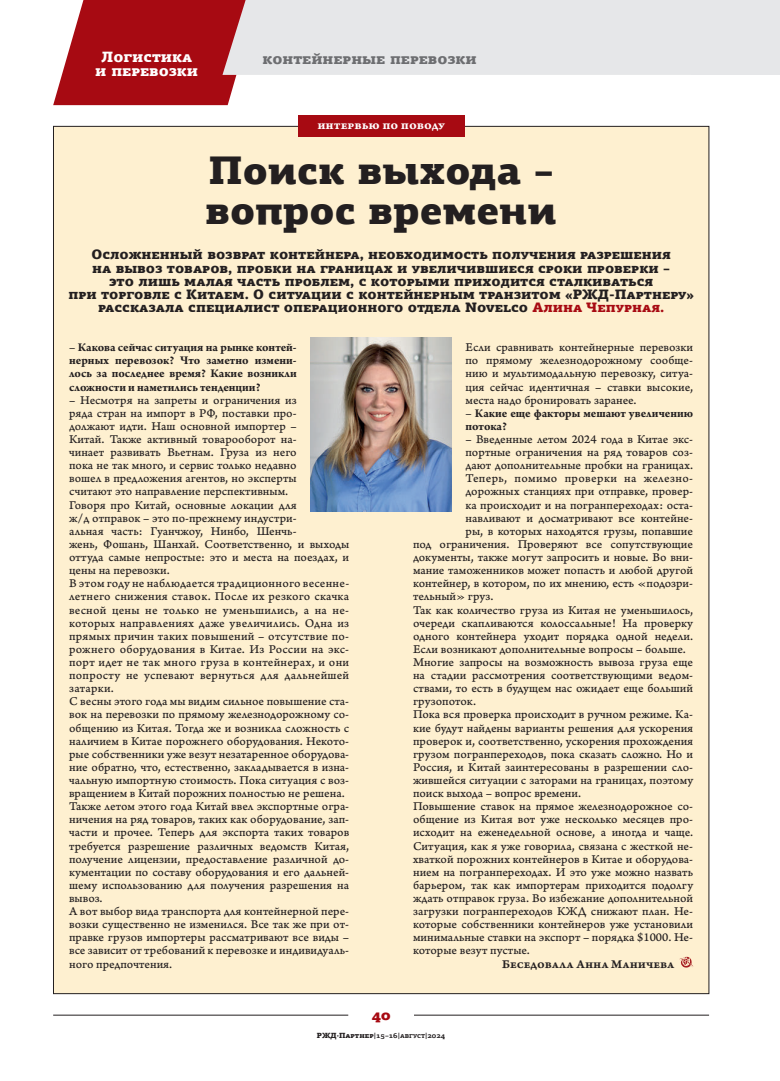
<style>
.page{position:relative;width:780px;height:1081px;background:#fff}
.page>*{position:absolute;margin:0;border:0;box-sizing:border-box;transform-origin:0 0}
.t1{font:900 40px/40px "PF Agora Slab Pro";color:#231f20}
.t2{font:900 15px "PF Agora Slab Pro";color:#6d6e71}
.t3{font:900 15px/13.8px "PF Agora Slab Pro";color:#fff;text-align:center}
.t4{font:900 15px "PF Agora Slab Pro";color:#a70a12}
.t5{font:900 13.75px/13.1px "PF Agora Slab Pro";color:#231f20;text-align:center}
.t6{font:12.5px/13.1px "Arno Pro Caption";color:#231f20}
.t7{font:700 12.5px/13.1px "Arno Pro";color:#231f20;text-align:justify}
.t8{font:12.5px "Arno Pro Caption";letter-spacing:.025em;color:#231f20}
.t9{font:12.5px "Arno Pro Smbd Caption";color:#231f20}
.t10{font:12.5px "Arno Pro Bold Caption";letter-spacing:-.005em;color:#fff}
.t11{font:700 7.5px "PF Agora Slab Pro";color:#231f20}
.s1{color:#a70a12}
.s2{font-weight:900}
</style>
<div class="page">
<svg style="left:53px;top:0;width:184px;height:105px;background:#af2128"></svg>
<div style="left:222px;top:0;width:540px;height:75px;background:#e6e7e9"></div>
<hr style="left:53px;top:1015px;width:295px;height:1px;background:#231f20">
<hr style="left:414px;top:1015px;width:295px;height:1px;background:#231f20">
<div style="left:762px;top:0;width:18px;height:75px;background:#e6e7e9"></div>
<div style="left:53px;top:126px;width:656px;height:867px;background:#fef0d0"></div>
<div style="left:298px;top:115px;width:166px;height:21px;background:#a70a12"></div>
<svg style="left:679px;top:957px;width:14px;height:10px"></svg>
<img style="left:311px;top:338px;width:140px;height:173px">
<p class="t3" style="left:95px;top:50px;width:104px">Логистика и перевозки</p>
<p class="t2" style="left:262px;top:49px;width:216px">контейнерные перевозки</p>
<p class="t10" style="left:317px;top:120px;width:129px">интервью по поводу</p>
<h1 class="t1" style="left:206px;top:151px;width:352px">Поиск выхода – вопрос времени</h1>
<p class="t5" style="left:68px;top:248px;width:627px">Осложненный возврат контейнера, необходимость получения разрешения<br>на вывоз товаров, пробки на границах и увеличившиеся сроки проверки –<br>это лишь малая часть проблем, с которыми приходится сталкиваться<br>при торговле с Китаем. О ситуации с контейнерным транзитом «РЖД-Партнеру» рассказала специалист операционного отдела Novelco <span class="s1">Алина Чепурная.</span></p>
<p class="t7" style="left:69px;top:342px;width:229px">– Какова сейчас ситуация на рынке контей&shy;нерных перевозок? Что заметно измени&shy;лось за последнее время? Какие возникли сложности и наметились тенденции?</p>
<p class="t6" style="left:69px;top:394px;width:281px">– Несмотря на запреты и ограничения из<br>ряда стран на импорт в РФ, поставки про-<br>должают идти. Наш основной импортер –<br>Китай. Также активный товарооборот на-<br>чинает развивать Вьетнам. Груза из него<br>пока не так много, и сервис только недавно<br>вошел в предложения агентов, но эксперты<br>считают это направление перспективным.<br>Говоря про Китай, основные локации для<br>ж/д отправок – это по-прежнему индустри-<br>альная часть: Гуанчжоу, Нинбо, Шенчь-<br>жень, Фошань, Шанхай. Соответственно, и выходы оттуда самые непростые: это и места на поездах, и цены на перевозки.<br>В этом году не наблюдается традиционного весенне&shy;летнего снижения ставок. После их резкого скачка весной цены не только не уменьшились, а на не&shy;которых направлениях даже увеличились. Одна из прямых причин таких повышений – отсутствие по&shy;рожнего оборудования в Китае. Из России на экс&shy;порт идет не так много груза в контейнерах, и они попросту не успевают вернуться для дальнейшей затарки.<br>С весны этого года мы видим сильное повышение ста&shy;вок на перевозки по прямому железнодорожному со&shy;общению из Китая. Тогда же и возникла сложность с наличием в Китае порожнего оборудования. Некото&shy;рые собственники уже везут незатаренное оборудова&shy;ние обратно, что, естественно, закладывается в изна&shy;чальную импортную стоимость. Пока ситуация с воз&shy;вращением в Китай порожних полностью не решена.<br>Также летом этого года Китай ввел экспортные огра&shy;ничения на ряд товаров, таких как оборудование, зап&shy;части и прочее. Теперь для экспорта таких товаров требуется разрешение различных ведомств Китая, получение лицензии, предоставление различной до&shy;кументации по составу оборудования и его дальней&shy;шему использованию для получения разрешения на вывоз.<br>А вот выбор вида транспорта для контейнерной пере&shy;возки существенно не изменился. Все так же при от&shy;правке грузов импортеры рассматривают все виды – все зависит от требований к перевозке и индивидуаль&shy;ного предпочтения.</p>
<p class="t6" style="left:465px;top:341px;width:229px;text-align:justify">Если сравнивать контейнерные перевозки по прямому железнодорожному сообще&shy;нию и мультимодальную перевозку, ситуа&shy;ция сейчас идентичная – ставки высокие, места надо бронировать заранее.</p>
<p class="t7" style="left:465px;top:407px;width:229px">– Какие еще факторы мешают увеличению потока?</p>
<p class="t6" style="left:465px;top:433px;width:229px">– Введенные летом 2024 года в Китае экс-</p>
<p class="t6" style="left:465px;top:446px;width:229px">портные ограничения на ряд товаров соз-</p>
<p class="t6" style="left:465px;top:459px;width:229px">дают дополнительные пробки на границах.</p>
<p class="t8" style="left:465px;top:473px;width:229px">Теперь, помимо проверки на железно-</p>
<p class="t6" style="left:465px;top:486px;width:229px">дорожных станциях при отправке, провер-</p>
<p class="t6" style="left:465px;top:499px;width:229px">ка происходит и на погранпереходах: оста-</p>
<p class="t6" style="left:465px;top:512px;width:229px">навливают и досматривают все контейне-</p>
<p class="t6" style="left:465px;top:525px;width:229px">ры, в которых находятся грузы, попавшие</p>
<p class="t6" style="left:413px;top:538px;width:281px">под ограничения. Проверяют все сопутствующие</p>
<p class="t6" style="left:413px;top:551px;width:281px">документы, также могут запросить и новые. Во вни-</p>
<p class="t6" style="left:413px;top:564px;width:281px">мание таможенников может попасть и любой другой</p>
<p class="t6" style="left:413px;top:577px;width:281px">контейнер, в котором, по их мнению, есть «подозри-</p>
<p class="t6" style="left:413px;top:591px;width:82px">тельный» груз.</p>
<p class="t6" style="left:413px;top:604px;width:281px">Так как количество груза из Китая не уменьшилось,</p>
<p class="t6" style="left:413px;top:617px;width:281px">очереди скапливаются колоссальные! На проверку</p>
<p class="t6" style="left:413px;top:630px;width:281px">одного контейнера уходит порядка одной недели.</p>
<p class="t6" style="left:413px;top:643px;width:274px">Если возникают дополнительные вопросы – больше.</p>
<p class="t6" style="left:413px;top:656px;width:281px">Многие запросы на возможность вывоза груза еще</p>
<p class="t6" style="left:413px;top:669px;width:281px">на стадии рассмотрения соответствующими ведом-</p>
<p class="t6" style="left:413px;top:682px;width:281px">ствами, то есть в будущем нас ожидает еще больший</p>
<p class="t6" style="left:413px;top:695px;width:65px">грузопоток.</p>
<p class="t6" style="left:413px;top:708px;width:281px">Пока вся проверка происходит в ручном режиме. Ка-</p>
<p class="t6" style="left:413px;top:722px;width:281px">кие будут найдены варианты решения для ускорения</p>
<p class="t6" style="left:413px;top:735px;width:281px">проверок и, соответственно, ускорения прохождения</p>
<p class="t6" style="left:413px;top:748px;width:281px">грузом погранпереходов, пока сказать сложно. Но и</p>
<p class="t6" style="left:413px;top:761px;width:281px">Россия, и Китай заинтересованы в разрешении сло-</p>
<p class="t6" style="left:413px;top:774px;width:281px">жившейся ситуации с заторами на границах, поэтому</p>
<p class="t6" style="left:413px;top:787px;width:170px">поиск выхода – вопрос времени.</p>
<p class="t6" style="left:413px;top:800px;width:281px">Повышение ставок на прямое железнодорожное со-</p>
<p class="t6" style="left:413px;top:813px;width:281px">общение из Китая вот уже несколько месяцев про-</p>
<p class="t6" style="left:413px;top:826px;width:281px">исходит на еженедельной основе, а иногда и чаще.</p>
<p class="t6" style="left:413px;top:840px;width:281px">Ситуация, как я уже говорила, связана с жесткой не-</p>
<p class="t6" style="left:413px;top:853px;width:281px">хваткой порожних контейнеров в Китае и оборудова-</p>
<p class="t6" style="left:413px;top:866px;width:281px">нием на погранпереходах. И это уже можно назвать</p>
<p class="t6" style="left:413px;top:879px;width:281px">барьером, так как импортерам приходится подолгу</p>
<p class="t6" style="left:413px;top:892px;width:281px">ждать отправок груза. Во избежание дополнительной</p>
<p class="t6" style="left:413px;top:905px;width:281px">загрузки погранпереходов КЖД снижают план. Не-</p>
<p class="t6" style="left:413px;top:918px;width:281px">которые собственники контейнеров уже установили</p>
<p class="t6" style="left:413px;top:931px;width:281px">минимальные ставки на экспорт – порядка $1000. Не-</p>
<p class="t6" style="left:413px;top:944px;width:118px">которые везут пустые.</p>
<p class="t9" style="left:502px;top:959px;width:174px">Беседовала Анна Маничева</p>
<p class="t4" style="left:371px;top:1004px;width:20px">40</p>
<p class="t11" style="left:317px;top:1031px;width:130px"><span class="s2">РЖД·Партнер</span>|15–16|август|2024</p>
</div>
